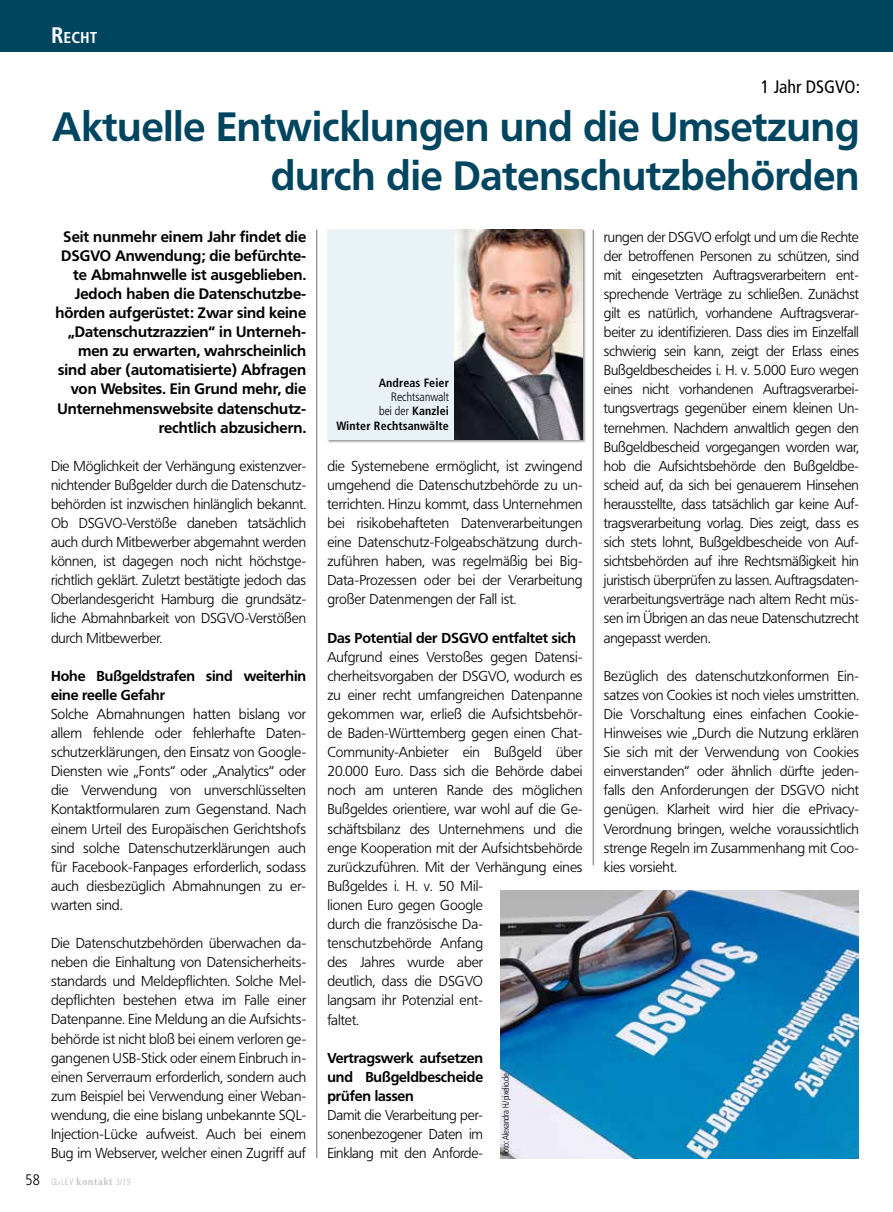
<style>
.page{position:relative;width:893px;height:1212px;background:#fff}
.page>*{position:absolute;margin:0;border:0;box-sizing:border-box;transform-origin:0 0}
.t1{font:700 40.5px/48.6px "Frutiger BQ";color:#004560;text-align:right}
.t2{font:condensed 18px "Frutiger";color:#000}
.t3{font:700 condensed 15.75px "Frutiger";color:#fff}
.t4{font:700 15px/19px "Frutiger BQ";color:#000;text-align:right}
.t5{font:300 14.25px/19px "Frutiger BQ";color:#000;text-align:justify}
.t6{font:700 14.25px/19px "Frutiger BQ";letter-spacing:-.005em;color:#000;text-align:justify}
.t7{font:700 condensed 12px/14.4px "Frutiger";letter-spacing:.01em;color:#000;text-align:right}
.t8{font:300 12px "Frutiger Condensed BQ";letter-spacing:.01em;color:#000}
.t9{font:300 9px "Frutiger Condensed BQ";letter-spacing:-.02em;color:#000}
.t10{font:9px "Trade Gothic Cond Eighteen";letter-spacing:.025em;color:#c6c6c6}
.s1{font-size:22.5px}
.s2{font-family:"Frutiger Condensed BQ";font-weight:300;font-size:15px;color:#000}
.s3{font-family:"Minion Pro";font-weight:700;font-stretch:condensed;font-size:10.95px}
.s4{font-family:"Frutiger Condensed BQ";font-weight:300;font-stretch:normal}
</style>
<div class="page">
<hr style="left:593px;top:230px;width:1px;height:635px;background:#706f6f">
<hr style="left:317px;top:230px;width:1px;height:928px;background:#706f6f">
<div style="left:0;top:0;width:893px;height:51px;background:#004560"></div>
<img style="left:500px;top:891px;width:359px;height:267px">
<div style="left:327px;top:229px;width:259px;height:214px;background:#000;opacity:.4"></div>
<div style="left:327px;top:230px;width:255px;height:209px;background:#e9f2f7"></div>
<img style="left:455px;top:230px;width:128px;height:209px">
<p class="t3" style="left:51px;top:29px;width:48px"><span class="s1">R</span>echt</p>
<p class="t2" style="left:761px;top:76px;width:101px">1 Jahr DSGVO:</p>
<h1 class="t1" style="left:52px;top:103px;width:808px">Aktuelle Entwicklungen und die Umsetzung durch die Datenschutzbehörden</h1>
<p class="t4" style="left:55px;top:227px;width:252px">Seit nunmehr einem Jahr findet die DSGVO Anwendung; die befürchte&shy;te Abmahnwelle ist ausgeblieben.<br>Jedoch haben die Datenschutzbe&shy;hörden aufgerüstet: Zwar sind keine „Datenschutzrazzien“ in Unterneh&shy;men zu erwarten, wahrscheinlich sind aber (automatisierte) Abfragen von Websites. Ein Grund mehr, die Unternehmenswebsite datenschutz&shy;rechtlich abzusichern.</p>
<p class="t5" style="left:51px;top:456px;width:257px">Die Möglichkeit der Verhängung existenzver&shy;nichtender Bußgelder durch die Datenschutz&shy;behörden ist inzwischen hinlänglich bekannt.<br>Ob DSGVO-Verstöße daneben tatsächlich auch durch Mitbewerber abgemahnt werden können, ist dagegen noch nicht höchstge&shy;richtlich geklärt. Zuletzt bestätigte jedoch das Oberlandesgericht Hamburg die grundsätz&shy;liche Abmahnbarkeit von DSGVO-Verstößen durch Mitbewerber.</p>
<p class="t6" style="left:51px;top:666px;width:257px">Hohe Bußgeldstrafen sind weiterhin eine reelle Gefahr</p>
<p class="t5" style="left:51px;top:705px;width:257px">Solche Abmahnungen hatten bislang vor allem fehlende oder fehlerhafte Daten&shy;schutzerklärungen, den Einsatz von Google-Diensten wie „Fonts“ oder „Analytics“ oder die Verwendung von unverschlüsselten Kontaktformularen zum Gegenstand. Nach einem Urteil des Europäischen Gerichtshofs sind solche Datenschutzerklärungen auch für Facebook-Fanpages erforderlich, sodass auch diesbezüglich Abmahnungen zu er&shy;warten sind.</p>
<p class="t5" style="left:51px;top:934px;width:257px">Die Datenschutzbehörden überwachen da&shy;neben die Einhaltung von Datensicherheits&shy;standards und Meldepflichten. Solche Mel&shy;depflichten bestehen etwa im Falle einer Datenpanne. Eine Meldung an die Aufsichts&shy;behörde ist nicht bloß bei einem verloren ge&shy;gangenen USB-Stick oder einem Einbruch in&shy;einen Serverraum erforderlich, sondern auch zum Beispiel bei Verwendung einer Weban&shy;wendung, die eine bislang unbekannte SQL-Injection-Lücke aufweist. Auch bei einem Bug im Webserver, welcher einen Zugriff auf</p>
<p class="t10" style="left:26px;top:1176px;width:106px"><span class="s2">58</span> GL<sup>&amp;</sup>LEV <span class="s3">kontakt</span> 3/19</p>
<p class="t7" style="left:379px;top:375px;width:72px">Andreas Feier</p>
<p class="t8" style="left:391px;top:390px;width:59px">Rechtsanwalt</p>
<p class="t7" style="left:336px;top:404px;width:114px"><span class="s4">bei der</span> Kanzlei<br>Winter Rechtsanwälte</p>
<p class="t5" style="left:327px;top:456px;width:257px">die Systemebene ermöglicht, ist zwingend umgehend die Datenschutzbehörde zu un&shy;terrichten. Hinzu kommt, dass Unternehmen bei risikobehafteten Datenverarbeitungen eine Datenschutz-Folgeabschätzung durch&shy;zuführen haben, was regelmäßig bei Big-Data-Prozessen oder bei der Verarbeitung großer Datenmengen der Fall ist.</p>
<p class="t6" style="left:327px;top:628px;width:250px">Das Potential der DSGVO entfaltet sich</p>
<p class="t5" style="left:327px;top:647px;width:257px;text-align:left">Aufgrund eines Verstoßes gegen Datensi&shy;cherheitsvorgaben der DSGVO, wodurch es zu einer recht umfangreichen Datenpanne gekommen war, erließ die Aufsichtsbehör&shy;de Baden-Württemberg gegen einen Chat-Community-Anbieter ein Bußgeld über 20.000 Euro. Dass sich die Behörde dabei noch am unteren Rande des möglichen Bußgeldes orientiere, war wohl auf die Ge&shy;schäftsbilanz des Unternehmens und die enge Kooperation mit der Aufsichtsbehörde zurückzuführen. Mit der Verhängung eines Bußgeldes i. H. v. 50 Mil-<br>lionen Euro gegen Google<br>durch die französische Da&shy;tenschutzbehörde Anfang<br>des Jahres wurde aber<br>deutlich, dass die DSGVO<br>langsam ihr Potenzial ent-<br>faltet.</p>
<p class="t6" style="left:327px;top:1048px;width:157px">Vertragswerk aufsetzen und Bußgeldbescheide prüfen lassen</p>
<p class="t5" style="left:327px;top:1105px;width:157px">Damit die Verarbeitung per&shy;sonenbezogener Daten im Einklang mit den Anforde-</p>
<p class="t9" style="left:500px;top:1156px;width:85px;rotate:-90deg">Foto: Alexandra H./pixelio.de</p>
<p class="t5" style="left:604px;top:227px;width:257px">rungen der DSGVO erfolgt und um die Rechte der betroffenen Personen zu schützen, sind mit eingesetzten Auftragsverarbeitern ent&shy;sprechende Verträge zu schließen. Zunächst gilt es natürlich, vorhandene Auftragsverar&shy;beiter zu identifizieren. Dass dies im Einzelfall schwierig sein kann, zeigt der Erlass eines Bußgeldbescheides i. H. v. 5.000 Euro wegen eines nicht vorhandenen Auftragsverarbei&shy;tungsvertrags gegenüber einem kleinen Un&shy;ternehmen. Nachdem anwaltlich gegen den Bußgeldbescheid vorgegangen worden war, hob die Aufsichtsbehörde den Bußgeldbe&shy;scheid auf, da sich bei genauerem Hinsehen herausstellte, dass tatsächlich gar keine Auf&shy;tragsverarbeitung vorlag. Dies zeigt, dass es sich stets lohnt, Bußgeldbescheide von Auf&shy;sichtsbehörden auf ihre Rechtsmäßigkeit hin juristisch überprüfen zu lassen. Auftragsdaten&shy;verarbeitungsverträge nach altem Recht müs&shy;sen im Übrigen an das neue Datenschutzrecht angepasst werden.</p>
<p class="t5" style="left:604px;top:666px;width:257px">Bezüglich des datenschutzkonformen Ein&shy;satzes von Cookies ist noch vieles umstritten.<br>Die Vorschaltung eines einfachen Cookie-Hinweises wie „Durch die Nutzung erklären Sie sich mit der Verwendung von Cookies einverstanden“ oder ähnlich dürfte jeden&shy;falls den Anforderungen der DSGVO nicht genügen. Klarheit wird hier die ePrivacy-Verordnung bringen, welche voraussichtlich strenge Regeln im Zusammenhang mit Coo&shy;kies vorsieht.</p>
</div>
